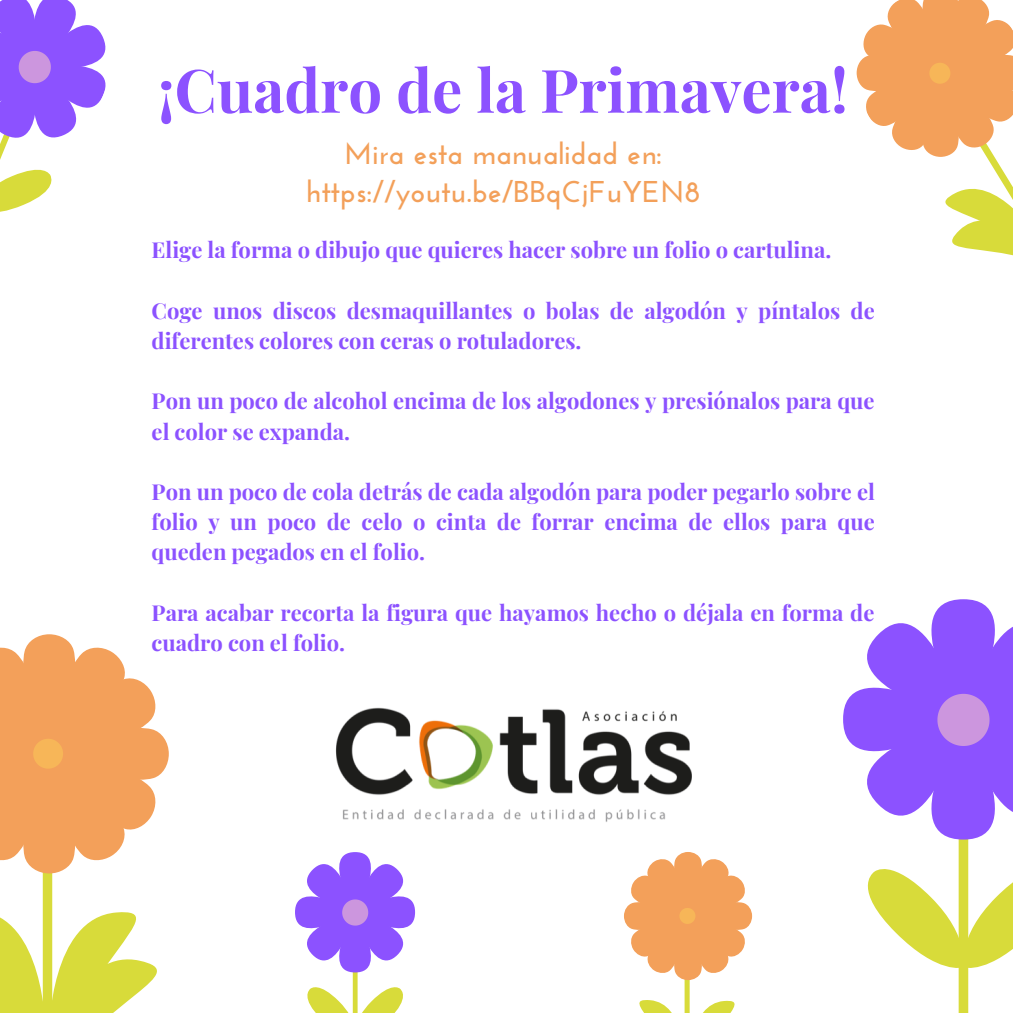
<style>
.page{position:relative;width:1013px;height:1013px;background:#fff}
.page>*{position:absolute;margin:0;border:0;box-sizing:border-box;transform-origin:0 0}
.t1{font:700 60px "Playfair Display";color:#8c52ff}
.t2{font:700 30px/37.5px "Josefin Sans";letter-spacing:.005em;color:#f3a05a;text-align:center}
.t3{font:700 22px/30.1px "Playfair Display";color:#8c52ff}
</style>
<div class="page">
<svg style="left:0;top:634px;width:169px;height:378px"></svg>
<svg style="left:295px;top:852px;width:120px;height:160px"></svg>
<svg style="left:624px;top:852px;width:128px;height:160px"></svg>
<svg style="left:843px;top:599px;width:169px;height:413px"></svg>
<svg style="left:856px;top:0;width:156px;height:255px"></svg>
<svg style="left:0;top:0;width:106px;height:212px"></svg>
<img style="left:335px;top:707px;width:357px;height:115px">
<h1 class="t1" style="left:158px;top:48px;width:691px">¡Cuadro de la Primavera!</h1>
<h2 class="t2" style="left:306px;top:138px;width:396px">Mira esta manualidad en: https://youtu.be/BBqCjFuYEN8</h2>
<p class="t3" style="left:152px;top:234px;width:681px">Elige la forma o dibujo que quieres hacer sobre un folio o cartulina.</p>
<p class="t3" style="left:152px;top:295px;width:724px">Coge unos discos desmaquillantes o bolas de algodón y píntalos de diferentes colores con ceras o rotuladores.</p>
<p class="t3" style="left:152px;top:385px;width:724px">Pon un poco de alcohol encima de los algodones y presiónalos para que el color se expanda.</p>
<p class="t3" style="left:152px;top:476px;width:724px;text-align:justify">Pon un poco de cola detrás de cada algodón para poder pegarlo sobre el folio y un poco de celo o cinta de forrar encima de ellos para que queden pegados en el folio.</p>
<p class="t3" style="left:152px;top:596px;width:724px">Para acabar recorta la figura que hayamos hecho o déjala en forma de cuadro con el folio.</p>
</div>
